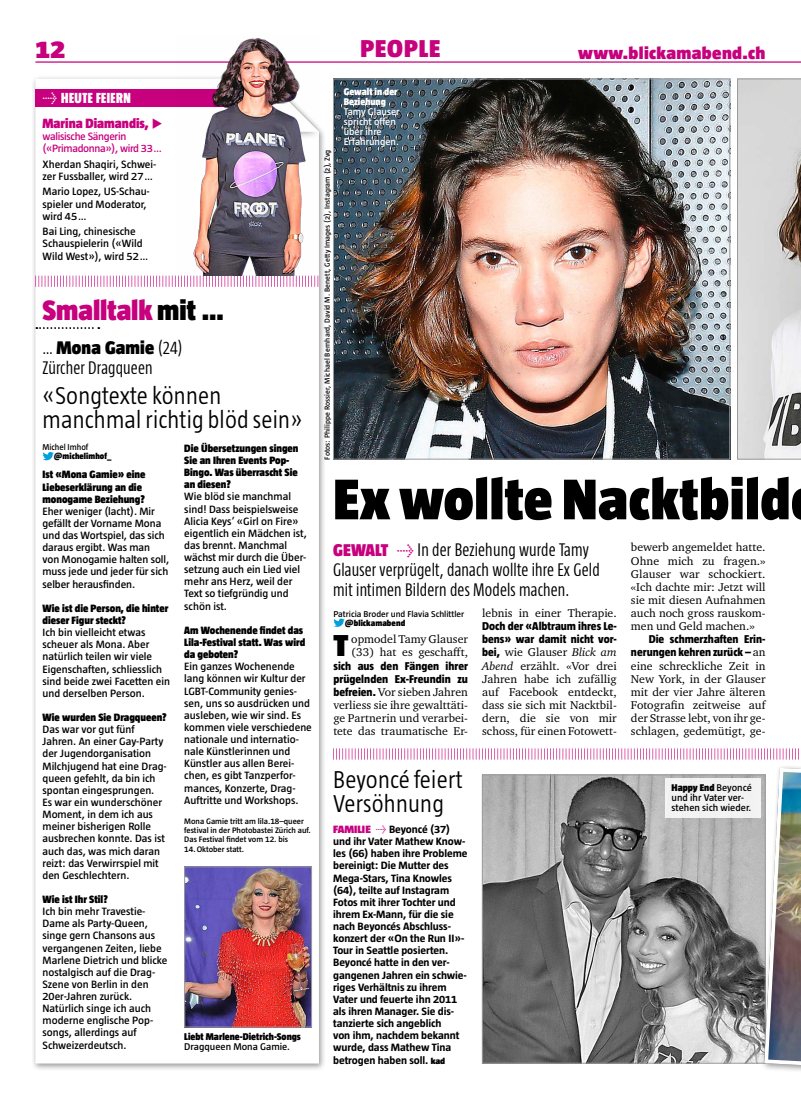
<style>
.page{position:relative;width:801px;height:1099px;background:#fff}
.page>*{position:absolute;margin:0;border:0;box-sizing:border-box;transform-origin:0 0}
.t1{font:900 58.75px "Taz";letter-spacing:.01em;color:#000}
.t2{font:900 31.12px "Taz Text";color:#000}
.t3{font:900 28.75px "Taz";color:#c7007e}
.t4{font:300 25px/23.8px "Taz";letter-spacing:.01em;color:#000;scale:.95 1}
.t5{font:900 25px "Taz";letter-spacing:.04em;color:#c7007e}
.t6{font:900 25px "Taz Text";color:#c7007e;scale:1.05 1}
.t7{font:300 18.75px/20px "Taz Cd";letter-spacing:.01em;color:#000}
.t8{font:900 18.75px "Taz";letter-spacing:.01em;color:#000}
.t9{font:900 17.5px "Taz Text";letter-spacing:.02em;color:#c7007e}
.t10{font:900 15px "Taz Cd";letter-spacing:.03em;color:#fff}
.t11{font:900 13.75px "Taz";color:#c7007e}
.t12{font:11.62px/13.1px "Charter ITC Pro";color:#000;text-align:justify}
.t13{font:800 11.62px/13.1px "Taz";color:#000}
.t14{font:10.88px/12.1px "Taz Text Regular Grade 106";color:#000}
.t15{font:700 10.88px/12.1px "Taz Text";letter-spacing:-.005em;color:#000}
.t16{font:900 10.88px/12.1px "Taz";color:#000}
.t17{font:10.88px/12.1px "Taz Text Regular Grade 106";letter-spacing:-.03em;color:#c7007e}
.t18{font:10px/10px "Taz Text Regular Grade 106";color:#000}
.t19{font:10px/10px "Taz Text Regular Grade 106";color:#fff}
.t20{font:900 10px "Taz";color:#000}
.t21{font:900 10px/10px "Taz";color:#fff}
.t22{font:8.75px "Taz Text Regular Grade 106";color:#000}
.t23{font:900 8.75px "Taz";letter-spacing:.01em;color:#000}
.t24{font:8.75px "Taz Text Regular Grade 106";color:#000;scale:.95 1}
.t25{font:600 8.12px/9.4px "Taz Text";color:#000}
.t26{font:7.5px "Taz Text Regular Grade 106";letter-spacing:.01em;color:#000}
.s1{font-family:"Meta Serif OT";font-weight:700;font-size:14.25px}
.s2{color:#000}
.s3{font-family:"Taz Cd";font-weight:300}
.s4{font-family:"Taz";font-weight:900;font-size:17.5px;color:#c7007e}
.s5{font-family:"Meta Serif OT";font-weight:700;font-size:15.75px;color:#c7007e}
.s6{font-family:"Taz";font-weight:800}
.s7{font-weight:900;color:#c7007e}
.s8{font-family:"Meta Serif OT";font-size:9.75px;color:#c7007e}
.s9{font-weight:900;font-size:8.75px}
.s10{font-style:italic}
.s11{font-family:"Charter ITC Pro";font-weight:400}
.s12{font-family:"Taz Text Regular Grade 106";font-weight:400}
</style>
<div class="page">
<div style="left:31px;top:74px;width:296px;height:997px;background:#000;opacity:.4"></div>
<svg style="left:35px;top:79px;width:284px;height:984px"></svg>
<div style="left:35px;top:89px;width:231px;height:18px;background:#c7007e"></div>
<div style="left:255px;top:73px;width:67px;height:67px;background:#000;opacity:.4"></div>
<hr style="left:35px;top:61px;width:765px;height:2px;background:#c7007e">
<img style="left:335px;top:81px;width:393px;height:376px">
<div style="left:333px;top:79px;width:397px;height:380px;border:1px solid #9c9c9d"></div>
<svg style="left:737px;top:79px;width:63px;height:380px;background:#cecdcc"></svg>
<svg style="left:333px;top:748px;width:466px;height:11px"></svg>
<svg style="left:333px;top:618px;width:12px;height:9px"></svg>
<svg style="left:35px;top:275px;width:284px;height:12px"></svg>
<svg style="left:43px;top:452px;width:11px;height:8px"></svg>
<svg style="left:36px;top:327px;width:63px;height:2px"></svg>
<img style="left:178px;top:38px;width:141px;height:237px">
<img style="left:186px;top:868px;width:124px;height:157px">
<div style="left:184px;top:866px;width:128px;height:161px;border:1px solid #9c9c9d"></div>
<img style="left:484px;top:776px;width:276px;height:285px">
<div style="left:482px;top:774px;width:283px;height:289px;border:1px solid #9c9c9d"></div>
<div style="left:760px;top:764px;width:40px;height:316px;background:#000;opacity:.4"></div>
<img style="left:762px;top:766px;width:38px;height:309px">
<div style="left:665px;top:778px;width:96px;height:39px;background:#f2f2f2"></div>
<svg style="left:153px;top:118px;width:9px;height:10px"></svg>
<h3 class="t5" style="left:361px;top:34px;width:81px">PEOPLE</h3>
<h3 class="t6" style="left:35px;top:35px;width:30px">12</h3>
<h3 class="t9" style="left:578px;top:43px;width:189px">www.blickamabend.ch</h3>
<h3 class="t10" style="left:43px;top:90px;width:90px"><span class="s1">→</span> HEUTE FEIERN</h3>
<p class="t11" style="left:43px;top:115px;width:108px">Marina Diamandis,</p>
<p class="t17" style="left:43px;top:130px;width:121px">walisische Sängerin («Primadonna»), wird 33…</p>
<p class="t14" style="left:43px;top:158px;width:115px">Xherdan Shaqiri, Schwei&shy;zer Fussballer, wird 27…</p>
<p class="t14" style="left:43px;top:185px;width:109px">Mario Lopez, US-Schau&shy;spieler und Moderator, wird 45…</p>
<p class="t14" style="left:43px;top:225px;width:107px">Bai Ling, chinesische<br>Schauspielerin («Wild<br>Wild West»), wird 52…</p>
<h3 class="t3" style="left:43px;top:294px;width:183px">Smalltalk <span class="s2">mit …</span></h3>
<h3 class="t8" style="left:43px;top:337px;width:142px"><span class="s3">…</span> Mona Gamie <span class="s3">(24)</span></h3>
<h3 class="t7" style="left:43px;top:357px;width:112px">Zürcher Dragqueen</h3>
<h3 class="t4" style="left:43px;top:383px;width:275px">«Songtexte können manchmal richtig blöd sein»</h3>
<p class="t24" style="left:43px;top:442px;width:50px">Michel Imhof</p>
<p class="t23" style="left:54px;top:451px;width:59px">@michelimhof_</p>
<p class="t16" style="left:43px;top:468px;width:104px">Ist «Mona Gamie» eine<br>Liebeserklärung an die monogame Beziehung?</p>
<p class="t14" style="left:43px;top:505px;width:128px">Eher weniger (lacht). Mir gefällt der Vorname Mona und das Wortspiel, das sich daraus ergibt. Was man von Monogamie halten soll, muss jede und jeder für sich selber herausfinden.</p>
<p class="t16" style="left:43px;top:602px;width:127px">Wie ist die Person, die hinter dieser Figur steckt?</p>
<p class="t14" style="left:43px;top:626px;width:129px">Ich bin vielleicht etwas scheuer als Mona. Aber natürlich teilen wir viele<br>Eigenschaften, schliesslich sind beide zwei Facetten ein und derselben Person.</p>
<p class="t16" style="left:43px;top:711px;width:126px">Wie wurden Sie Dragqueen?</p>
<p class="t14" style="left:43px;top:723px;width:126px">Das war vor gut fünf<br>Jahren. An einer Gay-Party der Jugendorganisation<br>Milchjugend hat eine Drag&shy;queen gefehlt, da bin ich spontan eingesprungen.<br>Es war ein wunderschöner<br>Moment, in dem ich aus meiner bisherigen Rolle ausbrechen konnte. Das ist auch das, was mich daran reizt: das Verwirrspiel mit den Geschlechtern.</p>
<p class="t16" style="left:43px;top:893px;width:67px">Wie ist Ihr Stil?</p>
<p class="t14" style="left:43px;top:905px;width:127px">Ich bin mehr Travestie-<br>Dame als Party-Queen, singe gern Chansons aus vergangenen Zeiten, liebe<br>Marlene Dietrich und blicke nostalgisch auf die Drag-<br>Szene von Berlin in den<br>20er-Jahren zurück.<br>Natürlich singe ich auch moderne englische Pop&shy;songs, allerdings auf<br>Schweizerdeutsch.</p>
<p class="t16" style="left:184px;top:442px;width:116px">Die Übersetzungen singen<br>Sie an Ihren Events Pop-<br>Bingo. Was überrascht Sie an diesen?</p>
<p class="t14" style="left:184px;top:490px;width:124px">Wie blöd sie manchmal sind! Dass beispielsweise<br>Alicia Keys’ «Girl on Fire» eigentlich ein Mädchen ist, das brennt. Manchmal wächst mir durch die Über&shy;setzung auch ein Lied viel mehr ans Herz, weil der<br>Text so tiefgründig und schön ist.</p>
<p class="t16" style="left:184px;top:624px;width:122px">Am Wochenende findet das<br>Lila-Festival statt. Was wird da geboten?</p>
<p class="t14" style="left:184px;top:660px;width:129px">Ein ganzes Wochenende lang können wir Kultur der<br>LGBT-Community genies&shy;sen, uns so ausdrücken und ausleben, wie wir sind. Es kommen viele verschiedene nationale und internatio&shy;nale Künstlerinnen und<br>Künstler aus allen Berei&shy;chen, es gibt Tanzperfor&shy;mances, Konzerte, Drag-<br>Auftritte und Workshops.</p>
<p class="t25" style="left:184px;top:816px;width:128px">Mona Gamie tritt am lila.18–queer festival in der Photobastei Zürich auf.<br>Das Festival findet vom 12. bis<br>14.Oktober statt.</p>
<p class="t20" style="left:184px;top:1031px;width:118px">Liebt Marlene-Dietrich-Songs</p>
<p class="t18" style="left:184px;top:1041px;width:107px">Dragqueen Mona Gamie.</p>
<p class="t26" style="left:323px;top:460px;width:312px;rotate:-90deg">Fotos: Philippe Rossier, Michael Bernhard, David M. Benett, Getty Images (2), Instagram (2), Zvg</p>
<p class="t21" style="left:344px;top:87px;width:55px">Gewalt in der<br>Beziehung</p>
<p class="t19" style="left:344px;top:107px;width:57px">Tamy Glauser spricht offen über ihre<br>Erfahrungen.</p>
<h1 class="t1" style="left:333px;top:466px;width:459px">Ex wollte Nacktbild</h1>
<h3 class="t7" style="left:333px;top:539px;width:268px"><span class="s4">GEWALT</span> <span class="s5">→</span> In der Beziehung wurde Tamy<br>Glauser verprügelt, danach wollte ihre Ex Geld mit intimen Bildern des Models machen.</h3>
<p class="t22" style="left:333px;top:609px;width:132px">Patricia Broder und Flavia Schlittler</p>
<p class="t23" style="left:345px;top:618px;width:62px">@blickamabend</p>
<h2 class="t2" style="left:333px;top:628px;width:17px">T</h2>
<p class="t12" style="left:351px;top:632px;width:118px">opmodel Tamy Glauser (33) hat es geschafft,</p>
<p class="t13" style="left:333px;top:659px;width:136px">sich aus den Fängen ihrer prügelnden Ex-Freundin zu</p>
<p class="t12" style="left:333px;top:685px;width:136px"><span class="s6">befreien.</span> Vor sieben Jahren verliess sie ihre gewalttäti&shy;ge Partnerin und verarbei&shy;tete das traumatische Er-</p>
<h3 class="t4" style="left:333px;top:767px;width:138px">Beyoncé feiert<br>Versöhnung</h3>
<p class="t15" style="left:333px;top:823px;width:136px"><span class="s7">FAMILIE</span> <span class="s8">→</span> Beyoncé (37) und ihr Vater Mathew Know&shy;les (66) haben ihre Probleme bereinigt: Die Mutter des<br>Mega-Stars, Tina Knowles (64), teilte auf Instagram<br>Fotos mit ihrer Tochter und ihrem Ex-Mann, für die sie nach Beyoncés Abschluss&shy;konzert der «On the Run II»-<br>Tour in Seattle posierten.<br>Beyoncé hatte in den ver&shy;gangenen Jahren ein schwie&shy;riges Verhältnis zu ihrem<br>Vater und feuerte ihn 2011 als ihren Manager. Sie dis&shy;tanzierte sich angeblich<br>von ihm, nachdem bekannt wurde, dass Mathew Tina betrogen haben soll. <span class="s9">kad</span></p>
<p class="t12" style="left:482px;top:606px;width:136px">lebnis in einer Therapie.</p>
<p class="t13" style="left:482px;top:619px;width:136px">Doch der «Albtraum ihres Le&shy;bens» war damit nicht vor-</p>
<p class="t12" style="left:482px;top:645px;width:136px"><span class="s6">bei,</span> wie Glauser <span class="s10">Blick am Abend</span> erzählt. «Vor drei Jahren habe ich zufällig auf Facebook entdeckt, dass sie sich mit Nacktbil&shy;dern, die sie von mir schoss, für einen Fotowett-</p>
<p class="t12" style="left:631px;top:540px;width:136px">bewerb angemeldet hatte.<br>Ohne mich zu fragen.» Glauser war schockiert. «Ich dachte mir: Jetzt will sie mit diesen Aufnahmen auch noch gross rauskom&shy;men und Geld machen.»</p>
<p class="t13" style="left:631px;top:632px;width:136px;text-align:right">Die schmerzhaften Erin&shy;nerungen kehren zurück – <span class="s11">an</span></p>
<p class="t12" style="left:631px;top:659px;width:136px">eine schreckliche Zeit in New York, in der Glauser mit der vier Jahre älteren Fotografin zeitweise auf der Strasse lebt, von ihr ge&shy;schlagen, gedemütigt, ge-</p>
<p class="t20" style="left:671px;top:782px;width:82px">Happy End <span class="s12">Beyoncé</span></p>
<p class="t18" style="left:671px;top:792px;width:81px">und ihr Vater ver&shy;stehen sich wieder.</p>
</div>
